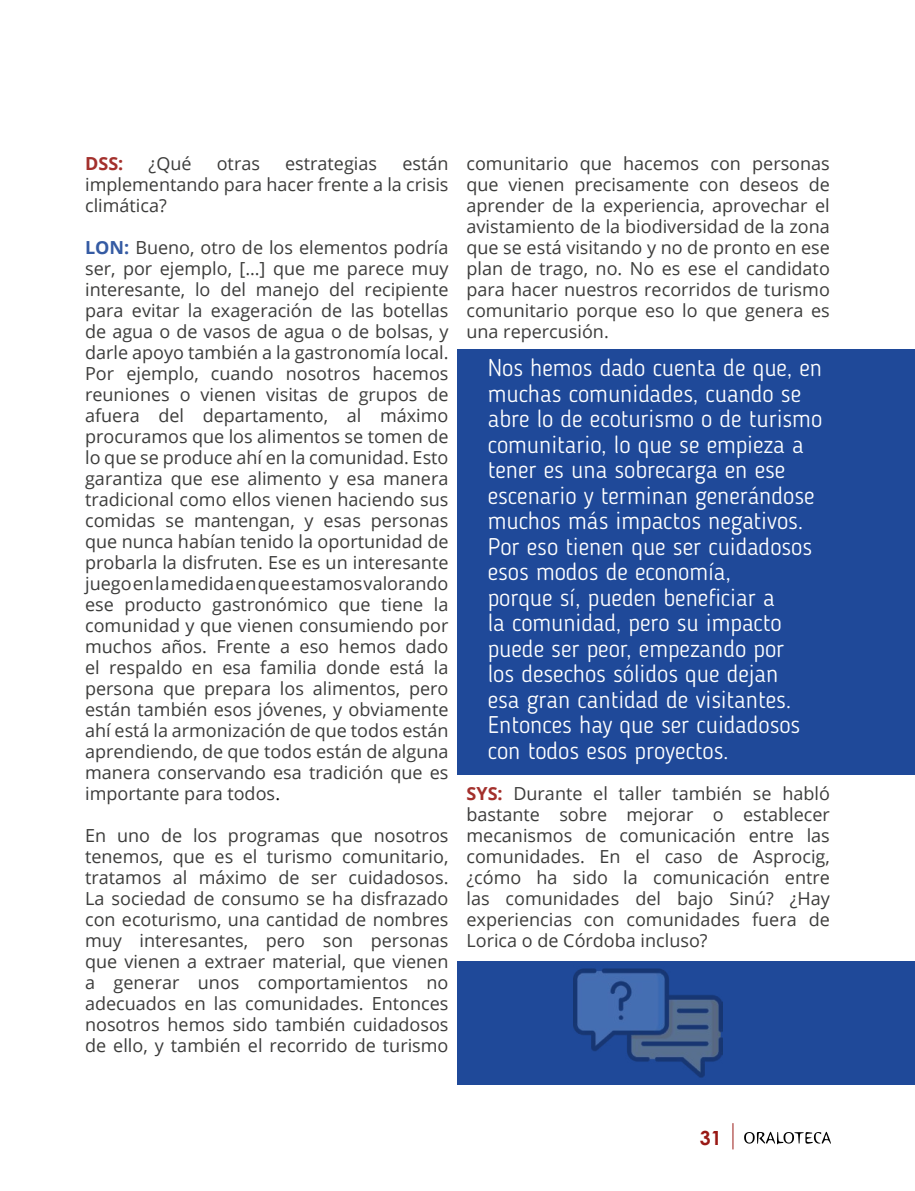
<style>
.page{position:relative;width:915px;height:1191px;background:#fff}
.page>*{position:absolute;margin:0;border:0;box-sizing:border-box;transform-origin:0 0}
.t1{font:300 24px/25.5px "Blogger Sans";color:#fff}
.t2{font:700 19.5px "Century Gothic";color:#991915}
.t3{font:18px/21px "Open Sans";color:#3c3c3b;text-align:justify}
.t4{font:700 18px "Open Sans";color:#a3302c}
.s1{font-weight:700;color:#355ba3}
.s2{font-family:"Century Gothic";color:#000}
.s3{font-weight:700;color:#a3302c}
</style>
<div class="page">
<svg style="left:744px;top:1131px;width:86px;height:13px"></svg>
<svg style="left:732px;top:1123px;width:1px;height:26px"></svg>
<div style="left:457px;top:349px;width:457px;height:425px;background:#1f4999"></div>
<div style="left:457px;top:961px;width:457px;height:123px;background:#1f4999"></div>
<img style="left:573px;top:968px;width:149px;height:110px">
<p class="t3" style="left:85px;top:152px;width:365px;text-indent:317px">están implementando para hacer frente a la crisis climática?</p>
<p class="t3" style="left:85px;top:236px;width:365px"><span class="s1">LON:</span> Bueno, otro de los elementos podría ser, por ejemplo, […] que me parece muy interesante, lo del manejo del recipiente para evitar la exageración de las botellas de agua o de vasos de agua o de bolsas, y darle apoyo también a la gastronomía local.<br>Por ejemplo, cuando nosotros hacemos reuniones o vienen visitas de grupos de afuera del departamento, al máximo procuramos que los alimentos se tomen de lo que se produce ahí en la comunidad. Esto garantiza que ese alimento y esa manera tradicional como ellos vienen haciendo sus comidas se mantengan, y esas personas que nunca habían tenido la oportunidad de probarla la disfruten. Ese es un interesante juego en la medida en que estamos valorando ese producto gastronómico que tiene la comunidad y que vienen consumiendo por muchos años. Frente a eso hemos dado el respaldo en esa familia donde está la persona que prepara los alimentos, pero están también esos jóvenes, y obviamente ahí está la armonización de que todos están aprendiendo, de que todos están de alguna manera conservando esa tradición que es importante para todos<span class="s2">.</span></p>
<p class="t3" style="left:85px;top:824px;width:365px">En uno de los programas que nosotros tenemos, que es el turismo comunitario, tratamos al máximo de ser cuidadosos.<br>La sociedad de consumo se ha disfrazado con ecoturismo, una cantidad de nombres muy interesantes, pero son personas que vienen a extraer material, que vienen a generar unos comportamientos no adecuados en las comunidades. Entonces nosotros hemos sido también cuidadosos de ello, y también el recorrido de turismo</p>
<p class="t4" style="left:85px;top:151px;width:40px">DSS:</p>
<p class="t3" style="left:149px;top:152px;width:44px">¿Qué</p>
<p class="t3" style="left:217px;top:152px;width:45px">otras</p>
<p class="t3" style="left:285px;top:152px;width:93px">estrategias</p>
<p class="t3" style="left:466px;top:153px;width:365px">comunitario que hacemos con personas que vienen precisamente con deseos de aprender de la experiencia, aprovechar el avistamiento de la biodiversidad de la zona que se está visitando y no de pronto en ese plan de trago, no. No es ese el candidato para hacer nuestros recorridos de turismo comunitario porque eso lo que genera es una repercusión.</p>
<p class="t1" style="left:487px;top:355px;width:336px">Nos hemos dado cuenta de que, en muchas comunidades, cuando se abre lo de ecoturismo o de turismo comunitario, lo que se empieza a tener es una sobrecarga en ese escenario y terminan generándose muchos más impactos negativos.<br>Por eso tienen que ser cuidadosos esos modos de economía,<br>porque sí, pueden beneficiar a<br>la comunidad, pero su impacto puede ser peor, empezando por<br>los desechos sólidos que dejan<br>esa gran cantidad de visitantes.<br>Entonces hay que ser cuidadosos con todos esos proyectos.</p>
<p class="t3" style="left:466px;top:782px;width:365px"><span class="s3">SYS:</span> Durante el taller también se habló bastante sobre mejorar o establecer mecanismos de comunicación entre las comunidades. En el caso de Asprocig, ¿cómo ha sido la comunicación entre las comunidades del bajo Sinú? ¿Hay experiencias con comunidades fuera de Lorica o de Córdoba incluso?</p>
<p class="t2" style="left:699px;top:1123px;width:23px">31</p>
</div>
